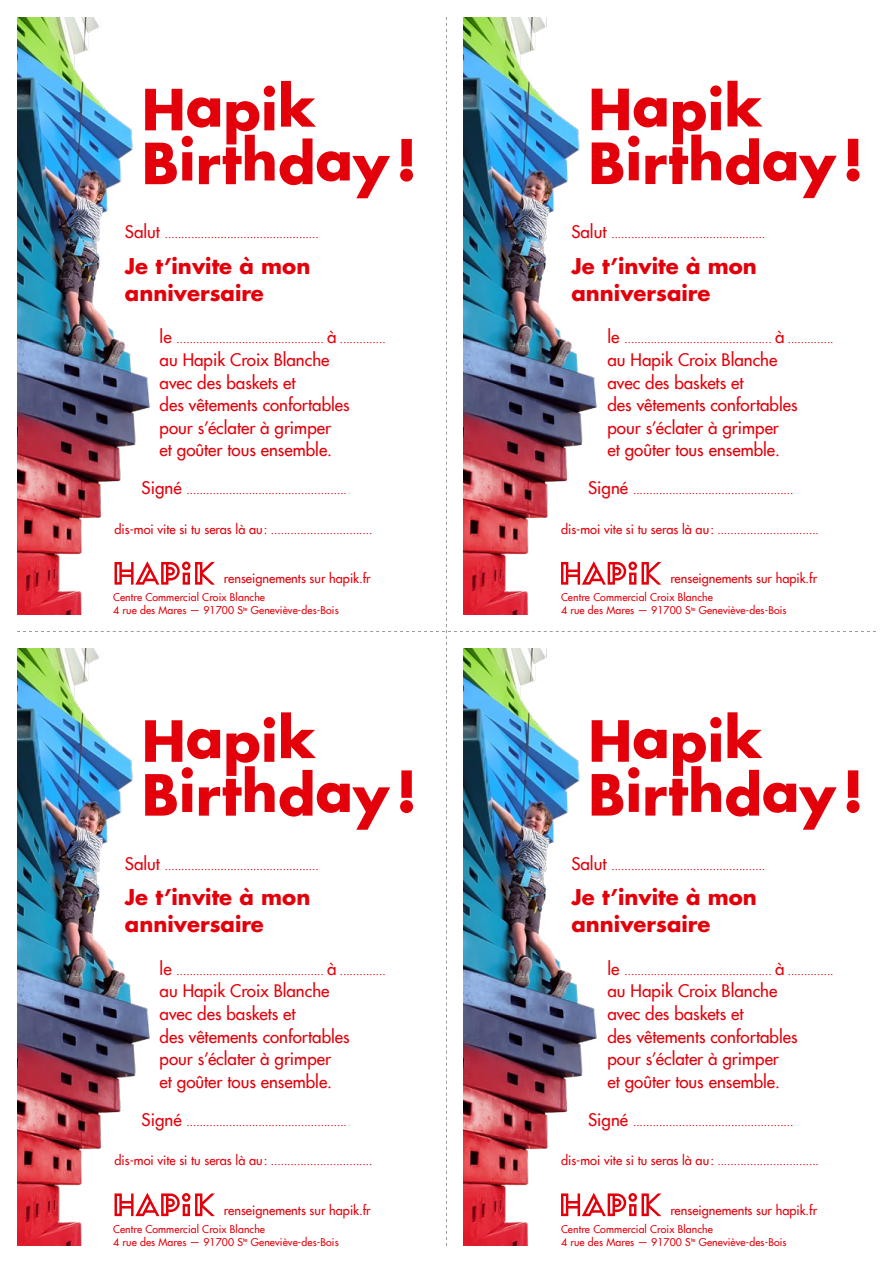
<style>
.page{position:relative;width:893px;height:1263px;background:#fff}
.page>*{position:absolute;margin:0;border:0;box-sizing:border-box;transform-origin:0 0}
.t1{font:700 55.05px/53.8px "Futura Com";color:#e3000b}
.t2{font:700 21.3px/26.8px "Futura Com";color:#e3000b}
.t3{font:500 16.95px/22.6px "Futura Com";color:#e3000b}
.t4{font:500 12.75px "Futura Com";color:#e3000b}
.t5{font:500 11.25px "Futura Com";color:#e3000b}
.t6{font:500 10.5px/12.6px "Futura Com";letter-spacing:.01em;color:#e3000b}
.s1{font-size:16.95px}
.s2{font-size:12.75px}
</style>
<div class="page">
<img style="left:17px;top:17px;width:859px;height:1229px">
<h1 class="t1" style="left:142px;top:81px;width:277px">Hapik<br>Birthday!</h1>
<h1 class="t1" style="left:588px;top:81px;width:277px">Hapik<br>Birthday!</h1>
<p class="t5" style="left:125px;top:226px;width:195px"><span class="s1">Salut</span> ...............................................</p>
<h2 class="t2" style="left:125px;top:252px;width:187px">Je t’invite à mon anniversaire</h2>
<p class="t5" style="left:571px;top:226px;width:195px"><span class="s1">Salut</span> ...............................................</p>
<h2 class="t2" style="left:571px;top:252px;width:187px">Je t’invite à mon anniversaire</h2>
<p class="t5" style="left:160px;top:331px;width:227px"><span class="s1">le</span> ............................................. <span class="s1">à</span> ..............</p>
<h3 class="t3" style="left:160px;top:347px;width:192px">au Hapik Croix Blanche avec des baskets et<br>des vêtements confortables pour s’éclater à grimper<br>et goûter tous ensemble.</h3>
<p class="t5" style="left:607px;top:331px;width:227px"><span class="s1">le</span> ............................................. <span class="s1">à</span> ..............</p>
<h3 class="t3" style="left:607px;top:347px;width:192px">au Hapik Croix Blanche avec des baskets et<br>des vêtements confortables pour s’éclater à grimper<br>et goûter tous ensemble.</h3>
<p class="t5" style="left:142px;top:482px;width:207px"><span class="s1">Signé</span> .................................................</p>
<p class="t5" style="left:588px;top:482px;width:207px"><span class="s1">Signé</span> .................................................</p>
<p class="t5" style="left:115px;top:521px;width:259px"><span class="s2">dis-moi vite si tu seras là au:</span> ...............................</p>
<p class="t5" style="left:561px;top:521px;width:259px"><span class="s2">dis-moi vite si tu seras là au:</span> ...............................</p>
<p class="t4" style="left:224px;top:569px;width:148px">renseignements sur hapik.fr</p>
<p class="t4" style="left:670px;top:569px;width:148px">renseignements sur hapik.fr</p>
<p class="t6" style="left:113px;top:591px;width:227px">Centre Commercial Croix Blanche<br>4 rue des Mares — 91700 S<sup>te</sup> Geneviève-des-Bois</p>
<p class="t6" style="left:561px;top:591px;width:227px">Centre Commercial Croix Blanche<br>4 rue des Mares — 91700 S<sup>te</sup> Geneviève-des-Bois</p>
<h1 class="t1" style="left:142px;top:712px;width:277px">Hapik<br>Birthday!</h1>
<h1 class="t1" style="left:588px;top:712px;width:277px">Hapik<br>Birthday!</h1>
<p class="t5" style="left:125px;top:857px;width:195px"><span class="s1">Salut</span> ...............................................</p>
<h2 class="t2" style="left:125px;top:883px;width:187px">Je t’invite à mon anniversaire</h2>
<p class="t5" style="left:160px;top:962px;width:227px"><span class="s1">le</span> ............................................. <span class="s1">à</span> ..............</p>
<h3 class="t3" style="left:160px;top:979px;width:192px">au Hapik Croix Blanche avec des baskets et<br>des vêtements confortables pour s’éclater à grimper<br>et goûter tous ensemble.</h3>
<p class="t5" style="left:571px;top:857px;width:195px"><span class="s1">Salut</span> ...............................................</p>
<h2 class="t2" style="left:571px;top:883px;width:187px">Je t’invite à mon anniversaire</h2>
<p class="t5" style="left:607px;top:962px;width:227px"><span class="s1">le</span> ............................................. <span class="s1">à</span> ..............</p>
<h3 class="t3" style="left:607px;top:979px;width:192px">au Hapik Croix Blanche avec des baskets et<br>des vêtements confortables pour s’éclater à grimper<br>et goûter tous ensemble.</h3>
<p class="t5" style="left:142px;top:1113px;width:207px"><span class="s1">Signé</span> .................................................</p>
<p class="t5" style="left:588px;top:1113px;width:207px"><span class="s1">Signé</span> .................................................</p>
<p class="t5" style="left:115px;top:1152px;width:259px"><span class="s2">dis-moi vite si tu seras là au:</span> ...............................</p>
<p class="t5" style="left:561px;top:1152px;width:259px"><span class="s2">dis-moi vite si tu seras là au:</span> ...............................</p>
<p class="t4" style="left:224px;top:1201px;width:148px">renseignements sur hapik.fr</p>
<p class="t4" style="left:670px;top:1201px;width:148px">renseignements sur hapik.fr</p>
<p class="t6" style="left:113px;top:1222px;width:227px">Centre Commercial Croix Blanche<br>4 rue des Mares — 91700 S<sup>te</sup> Geneviève-des-Bois</p>
<p class="t6" style="left:561px;top:1222px;width:227px">Centre Commercial Croix Blanche<br>4 rue des Mares — 91700 S<sup>te</sup> Geneviève-des-Bois</p>
</div>
